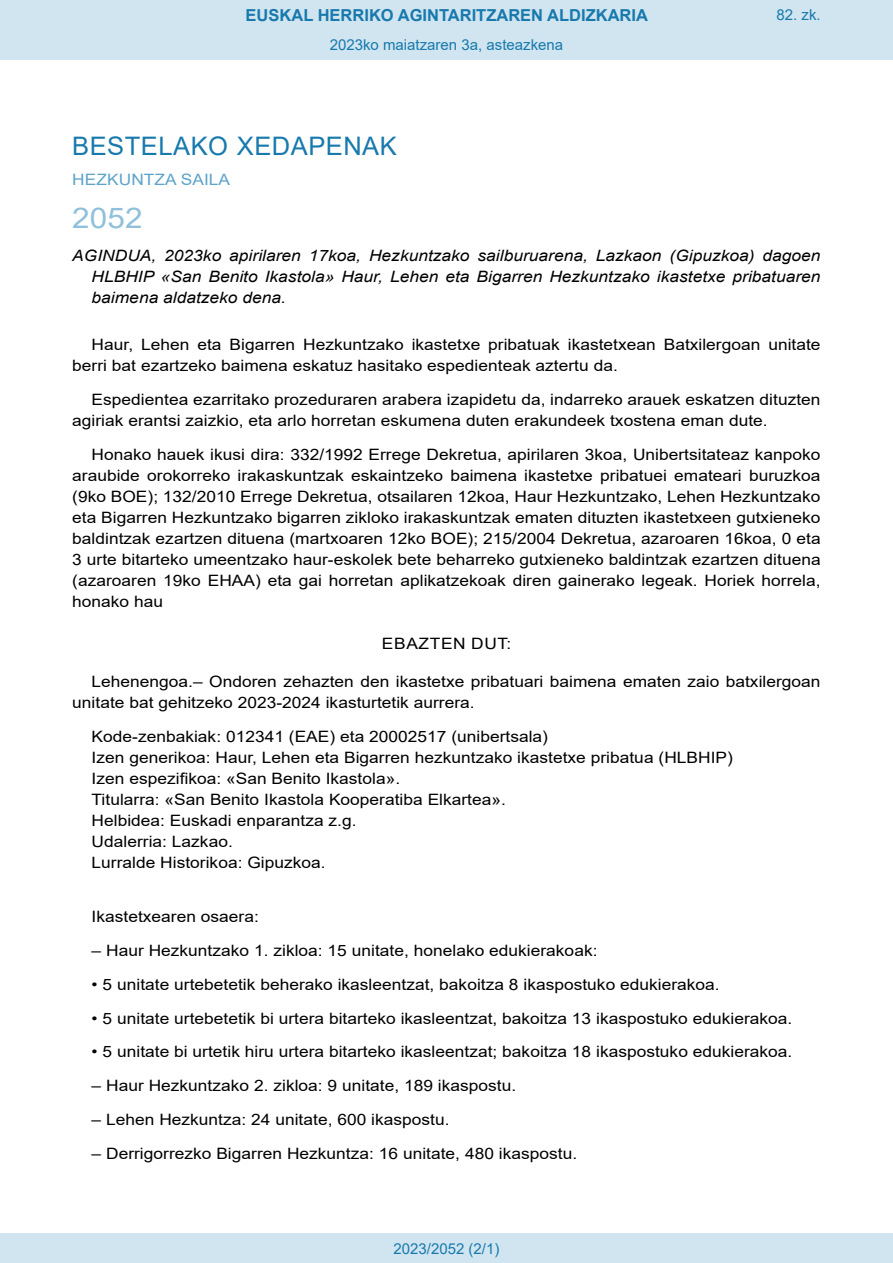
<style>
.page{position:relative;width:893px;height:1263px;background:#fff}
.page>*{position:absolute;margin:0;border:0;box-sizing:border-box;transform-origin:0 0}
.BOPVOrden{font:28.5px "Arial";color:#90c0db;scale:1.11 1}
.BOPVSeccion{font:25.5px "Arial";letter-spacing:.02em;color:#1879ad}
.t1{font:700 16.5px "Arial";color:#1879ad}
.BOPVDetalle{font:15.6px/21px "Arial";color:#000;scale:1.11 1}
.BOPVLista{font:15.6px "Arial";color:#000;scale:1.11 1}
.BOPVTitulo{font:italic 15.6px/21px "Arial";color:#000;text-align:justify;scale:1.11 1}
.BOPVOrganismo{font:15.6px "Arial";letter-spacing:.005em;color:#5ea4ca;scale:1.11 1}
.BOPVClave{font:15.6px "Arial";letter-spacing:.035em;color:#000;scale:1.11 1}
.Paginacion_Centro{font:15px "Arial";color:#1879ad}
</style>
<div class="page">
<div style="left:0;top:0;width:893px;height:60px;background:#d0e5f0"></div>
<div style="left:0;top:1233px;width:893px;height:30px;background:#d0e5f0"></div>
<p class="t1" style="left:246px;top:3px;width:404px">EUSKAL HERRIKO AGINTARITZAREN ALDIZKARIA</p>
<p class="Paginacion_Centro" style="left:330px;top:35px;width:235px">2023ko maiatzaren 3a, asteazkena</p>
<p class="Paginacion_Centro" style="left:776px;top:5px;width:46px">82. zk.</p>
<p class="BOPVSeccion" style="left:72px;top:128px;width:326px">BESTELAKO XEDAPENAK</p>
<p class="BOPVOrganismo" style="left:72px;top:169px;width:144px">HEZKUNTZA SAILA</p>
<p class="BOPVOrden" style="left:72px;top:198px;width:65px">2052</p>
<p class="BOPVTitulo" style="left:92px;top:246px;width:658px;text-indent:-19px">AGINDUA, 2023ko apirilaren 17koa, Hezkuntzako sailburuarena, Lazkaon (Gipuzkoa) dagoen HLBHIP «San Benito Ikastola» Haur, Lehen eta Bigarren Hezkuntzako ikastetxe pribatuaren baimena aldatzeko dena.</p>
<p class="BOPVDetalle" style="left:72px;top:334px;width:676px;text-indent:19px">Haur, Lehen eta Bigarren Hezkuntzako ikastetxe pribatuak ikastetxean Batxilergoan unitate berri bat ezartzeko baimena eskatuz hasitako espedienteak aztertu da.</p>
<p class="BOPVDetalle" style="left:72px;top:389px;width:676px;text-indent:19px">Espedientea ezarritako prozeduraren arabera izapidetu da, indarreko arauek eskatzen dituzten agiriak erantsi zaizkio, eta arlo horretan eskumena duten erakundeek txostena eman dute.</p>
<p class="BOPVDetalle" style="left:72px;top:443px;width:676px;text-align:justify;text-indent:19px">Honako hauek ikusi dira: 332/1992 Errege Dekretua, apirilaren 3koa, Unibertsitateaz kanpoko araubide orokorreko irakaskuntzak eskaintzeko baimena ikastetxe pribatuei emateari buruzkoa (9ko BOE); 132/2010 Errege Dekretua, otsailaren 12koa, Haur Hezkuntzako, Lehen Hezkuntzako eta Bigarren Hezkuntzako bigarren zikloko irakaskuntzak ematen dituzten ikastetxeen gutxieneko baldintzak ezartzen dituena (martxoaren 12ko BOE); 215/2004 Dekretua, azaroaren 16koa, 0 eta 3 urte bitarteko umeentzako haur-eskolek bete beharreko gutxieneko baldintzak ezartzen dituena (azaroaren 19ko EHAA) eta gai horretan aplikatzekoak diren gainerako legeak. Horiek horrela, honako hau</p>
<p class="BOPVClave" style="left:382px;top:633px;width:118px">EBAZTEN DUT:</p>
<p class="BOPVDetalle" style="left:72px;top:671px;width:676px;text-indent:19px">Lehenengoa.– Ondoren zehazten den ikastetxe pribatuari baimena ematen zaio batxilergoan unitate bat gehitzeko 2023-2024 ikasturtetik aurrera.</p>
<p class="BOPVLista" style="left:92px;top:725px;width:413px">Kode-zenbakiak: 012341 (EAE) eta 20002517 (unibertsala)</p>
<p class="BOPVLista" style="left:92px;top:746px;width:579px">Izen generikoa: Haur, Lehen eta Bigarren hezkuntzako ikastetxe pribatua (HLBHIP)</p>
<p class="BOPVLista" style="left:92px;top:767px;width:279px">Izen espezifikoa: «San Benito Ikastola».</p>
<p class="BOPVLista" style="left:92px;top:788px;width:375px">Titularra: «San Benito Ikastola Kooperatiba Elkartea».</p>
<p class="BOPVLista" style="left:92px;top:809px;width:240px">Helbidea: Euskadi enparantza z.g.</p>
<p class="BOPVLista" style="left:92px;top:830px;width:129px">Udalerria: Lazkao.</p>
<p class="BOPVLista" style="left:92px;top:851px;width:212px">Lurralde Historikoa: Gipuzkoa.</p>
<p class="BOPVDetalle" style="left:92px;top:906px;width:152px">Ikastetxearen osaera:</p>
<p class="BOPVDetalle" style="left:92px;top:940px;width:457px">– Haur Hezkuntzako 1. zikloa: 15 unitate, honelako edukierakoak:</p>
<p class="BOPVDetalle" style="left:92px;top:974px;width:567px">• 5 unitate urtebetetik beherako ikasleentzat, bakoitza 8 ikaspostuko edukierakoa.</p>
<p class="BOPVDetalle" style="left:92px;top:1007px;width:633px">• 5 unitate urtebetetik bi urtera bitarteko ikasleentzat, bakoitza 13 ikaspostuko edukierakoa.</p>
<p class="BOPVDetalle" style="left:92px;top:1041px;width:633px">• 5 unitate bi urtetik hiru urtera bitarteko ikasleentzat; bakoitza 18 ikaspostuko edukierakoa.</p>
<p class="BOPVDetalle" style="left:92px;top:1075px;width:384px">– Haur Hezkuntzako 2. zikloa: 9 unitate, 189 ikaspostu.</p>
<p class="BOPVDetalle" style="left:92px;top:1109px;width:324px">– Lehen Hezkuntza: 24 unitate, 600 ikaspostu.</p>
<p class="BOPVDetalle" style="left:92px;top:1142px;width:439px">– Derrigorrezko Bigarren Hezkuntza: 16 unitate, 480 ikaspostu.</p>
<p class="Paginacion_Centro" style="left:393px;top:1238px;width:107px">2023/2052 (2/1)</p>
</div>
